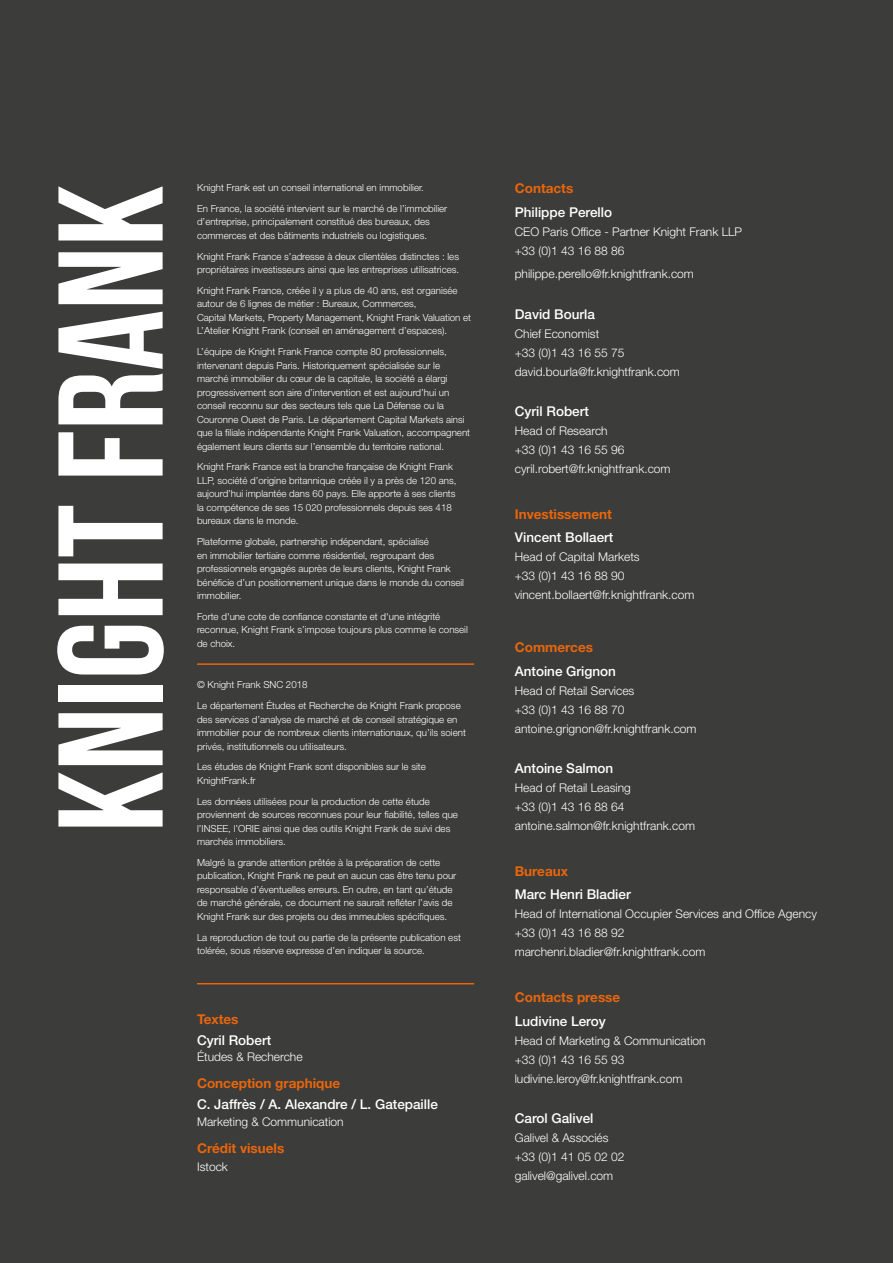
<style>
.page{position:relative;width:893px;height:1263px;background:#3c3c3b}
.page>*{position:absolute;margin:0;border:0;box-sizing:border-box;transform-origin:0 0}
.t1{font:148.8px "Bebas Neue";color:#fff}
.t2{font:500 13.5px "Helvetica Neue LT Std";color:#fff}
.t3{font:700 13.5px "Helvetica Neue LT Std";color:#e8660b}
.t4{font:300 12px/19px "Helvetica Neue LT Std";color:#fff}
.t5{font:300 9.75px/13.5px "Helvetica Neue LT Std";color:#fff}
</style>
<div class="page">
<hr style="left:197px;top:663px;width:277px;height:2px;background:#e8660b">
<hr style="left:197px;top:983px;width:277px;height:1px;background:#e8660b">
<h1 class="t1" style="left:30px;top:832px;width:649px;rotate:-90deg">Knight Frank</h1>
<p class="t5" style="left:197px;top:177px;width:252px;line-height:20.7px">Knight Frank est un conseil international en immobilier.<br>En France, la société intervient sur le marché de l’immobilier</p>
<p class="t5" style="left:197px;top:215px;width:234px">d’entreprise, principalement constitué des bureaux, des commerces et des bâtiments industriels ou logistiques.</p>
<p class="t5" style="left:197px;top:249px;width:264px">Knight Frank France s’adresse à deux clientèles distinctes : les propriétaires investisseurs ainsi que les entreprises utilisatrices.</p>
<p class="t5" style="left:197px;top:283px;width:276px">Knight Frank France, créée il y a plus de 40 ans, est organisée autour de 6 lignes de métier : Bureaux, Commerces,<br>Capital Markets, Property Management, Knight Frank Valuation et L’Atelier Knight Frank (conseil en aménagement d’espaces).</p>
<p class="t5" style="left:197px;top:345px;width:275px">L’équipe de Knight Frank France compte 80 professionnels, intervenant depuis Paris. Historiquement spécialisée sur le marché immobilier du cœur de la capitale, la société a élargi progressivement son aire d’intervention et est aujourd’hui un conseil reconnu sur des secteurs tels que La Défense ou la Couronne Ouest de Paris. Le département Capital Markets ainsi que la filiale indépendante Knight Frank Valuation, accompagnent également leurs clients sur l’ensemble du territoire national.</p>
<p class="t5" style="left:197px;top:460px;width:261px">Knight Frank France est la branche française de Knight Frank LLP, société d’origine britannique créée il y a près de 120 ans, aujourd’hui implantée dans 60 pays. Elle apporte à ses clients la compétence de ses 15 020 professionnels depuis ses 418 bureaux dans le monde.</p>
<p class="t5" style="left:197px;top:535px;width:269px">Plateforme globale, partnership indépendant, spécialisé<br>en immobilier tertiaire comme résidentiel, regroupant des professionnels engagés auprès de leurs clients, Knight Frank bénéficie d’un positionnement unique dans le monde du conseil immobilier.</p>
<p class="t5" style="left:197px;top:609px;width:272px">Forte d'une cote de confiance constante et d'une intégrité reconnue, Knight Frank s’impose toujours plus comme le conseil de choix.</p>
<p class="t5" style="left:197px;top:674px;width:265px;line-height:20.7px">© Knight Frank SNC 2018<br>Le département Études et Recherche de Knight Frank propose</p>
<p class="t5" style="left:197px;top:712px;width:270px">des services d’analyse de marché et de conseil stratégique en immobilier pour de nombreux clients internationaux, qu’ils soient privés, institutionnels ou utilisateurs.</p>
<p class="t5" style="left:197px;top:760px;width:230px">Les études de Knight Frank sont disponibles sur le site<br>KnightFrank.fr</p>
<p class="t5" style="left:197px;top:794px;width:262px">Les données utilisées pour la production de cette étude proviennent de sources reconnues pour leur fiabilité, telles que l’INSEE, l’ORIE ainsi que des outils Knight Frank de suivi des marchés immobiliers.</p>
<p class="t5" style="left:197px;top:855px;width:261px">Malgré la grande attention prêtée à la préparation de cette publication, Knight Frank ne peut en aucun cas être tenu pour responsable d’éventuelles erreurs. En outre, en tant qu’étude de marché générale, ce document ne saurait refléter l’avis de Knight Frank sur des projets ou des immeubles spécifiques.</p>
<p class="t5" style="left:197px;top:930px;width:265px">La reproduction de tout ou partie de la présente publication est tolérée, sous réserve expresse d’en indiquer la source.</p>
<h2 class="t3" style="left:197px;top:1010px;width:43px">Textes</h2>
<h2 class="t2" style="left:197px;top:1032px;width:76px">Cyril Robert</h2>
<p class="t4" style="left:197px;top:1047px;width:107px">Études &amp; Recherche</p>
<h2 class="t3" style="left:197px;top:1075px;width:145px">Conception graphique</h2>
<h2 class="t2" style="left:197px;top:1096px;width:242px">C. Jaffrès / A. Alexandre / L. Gatepaille</h2>
<p class="t4" style="left:197px;top:1111px;width:148px">Marketing &amp; Communication</p>
<h2 class="t3" style="left:197px;top:1139px;width:89px">Crédit visuels</h2>
<p class="t4" style="left:197px;top:1156px;width:32px">Istock</p>
<h2 class="t3" style="left:515px;top:180px;width:60px">Contacts</h2>
<h2 class="t2" style="left:515px;top:204px;width:99px">Philippe Perello</h2>
<p class="t4" style="left:515px;top:221px;width:229px">CEO Paris Office - Partner Knight Frank LLP +33 (0)1 43 16 88 86</p>
<p class="t4" style="left:515px;top:264px;width:181px">philippe.perello@fr.knightfrank.com</p>
<h2 class="t2" style="left:515px;top:306px;width:82px">David Bourla</h2>
<p class="t4" style="left:515px;top:324px;width:167px">Chief Economist<br>+33 (0)1 43 16 55 75 david.bourla@fr.knightfrank.com</p>
<h2 class="t2" style="left:515px;top:403px;width:76px">Cyril Robert</h2>
<p class="t4" style="left:515px;top:421px;width:157px">Head of Research<br>+33 (0)1 43 16 55 96 cyril.robert@fr.knightfrank.com</p>
<h2 class="t3" style="left:515px;top:505px;width:99px">Investissement</h2>
<h2 class="t2" style="left:515px;top:529px;width:100px">Vincent Bollaert</h2>
<p class="t4" style="left:515px;top:547px;width:181px">Head of Capital Markets<br>+33 (0)1 43 16 88 90 vincent.bollaert@fr.knightfrank.com</p>
<h2 class="t3" style="left:515px;top:639px;width:80px">Commerces</h2>
<h2 class="t2" style="left:515px;top:663px;width:103px">Antoine Grignon</h2>
<p class="t4" style="left:515px;top:681px;width:183px">Head of Retail Services<br>+33 (0)1 43 16 88 70 antoine.grignon@fr.knightfrank.com</p>
<h2 class="t2" style="left:515px;top:760px;width:100px">Antoine Salmon</h2>
<p class="t4" style="left:515px;top:778px;width:182px">Head of Retail Leasing<br>+33 (0)1 43 16 88 64 antoine.salmon@fr.knightfrank.com</p>
<h2 class="t3" style="left:515px;top:863px;width:55px">Bureaux</h2>
<h2 class="t2" style="left:515px;top:886px;width:118px">Marc Henri Bladier</h2>
<p class="t4" style="left:515px;top:904px;width:304px">Head of International Occupier Services and Office Agency +33 (0)1 43 16 88 92 marchenri.bladier@fr.knightfrank.com</p>
<h2 class="t3" style="left:515px;top:989px;width:107px">Contacts presse</h2>
<h2 class="t2" style="left:515px;top:1013px;width:93px">Ludivine Leroy</h2>
<p class="t4" style="left:515px;top:1030px;width:192px">Head of Marketing &amp; Communication +33 (0)1 43 16 55 93 ludivine.leroy@fr.knightfrank.com</p>
<h2 class="t2" style="left:515px;top:1110px;width:80px">Carol Galivel</h2>
<p class="t4" style="left:515px;top:1128px;width:111px">Galivel &amp; Associés +33 (0)1 41 05 02 02 galivel@galivel.com</p>
</div>
